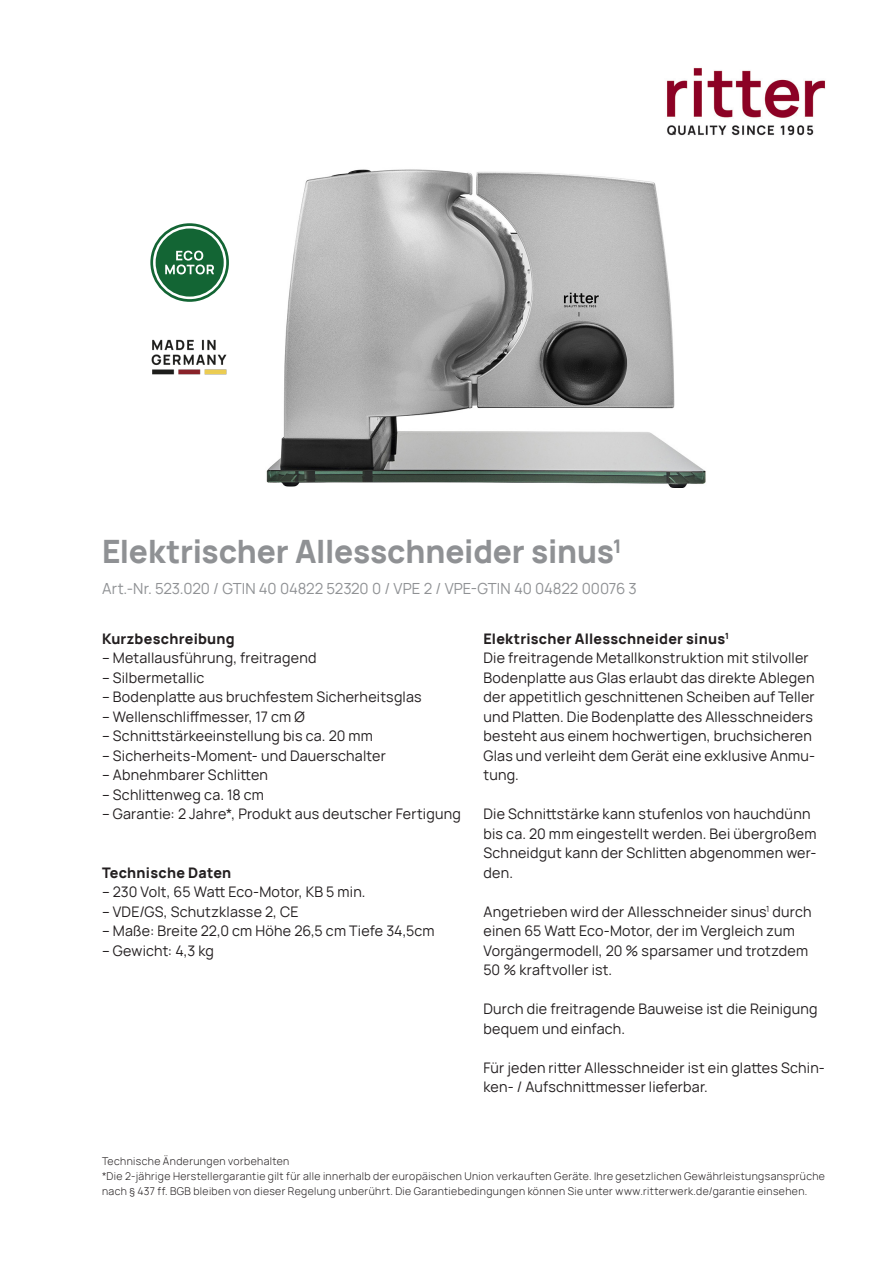
<style>
.page{position:relative;width:893px;height:1263px;background:#fff}
.page>*{position:absolute;margin:0;border:0;box-sizing:border-box;transform-origin:0 0}
.t1{font:800 31.5px "Manrope";letter-spacing:-.005em;color:#8f9194}
.t2{font:15px "Manrope";letter-spacing:-.01em;color:#8f9194}
.t3{font:14.25px/19.5px "Manrope";letter-spacing:.015em;color:#231f20}
.t4{font:800 14.25px "Manrope";letter-spacing:.02em;color:#231f20}
.t5{font:300 10.5px/15px "Manrope";letter-spacing:.035em;color:#231f20}
</style>
<div class="page">
<img style="left:667px;top:67px;width:158px;height:69px">
<svg style="left:150px;top:223px;width:79px;height:79px"></svg>
<img style="left:266px;top:169px;width:440px;height:318px">
<img style="left:151px;top:339px;width:76px;height:36px">
<p class="t1" style="left:102px;top:524px;width:521px">Elektrischer Allesschneider sinus<sup>1</sup></p>
<p class="t2" style="left:102px;top:577px;width:536px">Art.-Nr. 523.020 / GTIN 40 04822 52320 0 / VPE 2 / VPE-GTIN 40 04822 00076 3</p>
<p class="t4" style="left:483px;top:626px;width:247px">Elektrischer Allesschneider sinus<sup>1</sup></p>
<p class="t3" style="left:483px;top:647px;width:333px">Die freitragende Metallkonstruktion mit stilvoller Bodenplatte aus Glas erlaubt das direkte Ablegen der appetitlich geschnittenen Scheiben auf Teller und Platten. Die Bodenplatte des Allesschneiders besteht aus einem hochwertigen, bruchsicheren Glas und verleiht dem Gerät eine exklusive Anmu&shy;tung.</p>
<p class="t3" style="left:483px;top:803px;width:335px">Die Schnittstärke kann stufenlos von hauchdünn bis ca. 20 mm eingestellt werden. Bei übergroßem Schneidgut kann der Schlitten abgenommen wer&shy;den.</p>
<p class="t3" style="left:483px;top:901px;width:330px">Angetrieben wird der Allesschneider sinus<sup>1</sup> durch einen 65 Watt Eco-Motor, der im Vergleich zum Vorgängermodell, 20 % sparsamer und trotzdem 50 % kraftvoller ist.</p>
<p class="t3" style="left:483px;top:998px;width:336px">Durch die freitragende Bauweise ist die Reinigung bequem und einfach.</p>
<p class="t3" style="left:483px;top:1057px;width:343px">Für jeden ritter Allesschneider ist ein glattes Schin&shy;ken- / Aufschnittmesser lieferbar.</p>
<p class="t4" style="left:102px;top:626px;width:134px">Kurzbeschreibung</p>
<p class="t3" style="left:102px;top:647px;width:216px">– Metallausführung, freitragend</p>
<p class="t3" style="left:102px;top:667px;width:104px">– Silbermetallic</p>
<p class="t3" style="left:102px;top:686px;width:321px">– Bodenplatte aus bruchfestem Sicherheitsglas</p>
<p class="t3" style="left:102px;top:706px;width:204px">– Wellenschliffmesser, 17 cm Ø</p>
<p class="t3" style="left:102px;top:725px;width:272px">– Schnittstärkeeinstellung bis ca. 20 mm</p>
<p class="t3" style="left:102px;top:745px;width:285px">– Sicherheits-Moment- und Dauerschalter</p>
<p class="t3" style="left:102px;top:764px;width:168px">– Abnehmbarer Schlitten</p>
<p class="t3" style="left:102px;top:784px;width:163px">– Schlittenweg ca. 18 cm</p>
<p class="t3" style="left:102px;top:803px;width:360px">– Garantie: 2 Jahre*, Produkt aus deutscher Fertigung</p>
<p class="t4" style="left:102px;top:860px;width:131px">Technische Daten</p>
<p class="t3" style="left:102px;top:881px;width:265px">– 230 Volt, 65 Watt Eco-Motor, KB 5 min.</p>
<p class="t3" style="left:102px;top:901px;width:198px">– VDE/GS, Schutzklasse 2, CE</p>
<p class="t3" style="left:102px;top:920px;width:334px">– Maße: Breite 22,0 cm Höhe 26,5 cm Tiefe 34,5cm</p>
<p class="t3" style="left:102px;top:940px;width:113px">– Gewicht: 4,3 kg</p>
<p class="t5" style="left:102px;top:1153px;width:189px">Technische Änderungen vorbehalten</p>
<p class="t5" style="left:102px;top:1168px;width:724px">*Die 2-jährige Herstellergarantie gilt für alle innerhalb der europäischen Union verkauften Geräte. Ihre gesetzlichen Gewährleistungsansprüche nach § 437 ff. BGB bleiben von dieser Regelung unberührt. Die Garantiebedingungen können Sie unter www.ritterwerk.de/garantie einsehen.</p>
</div>
